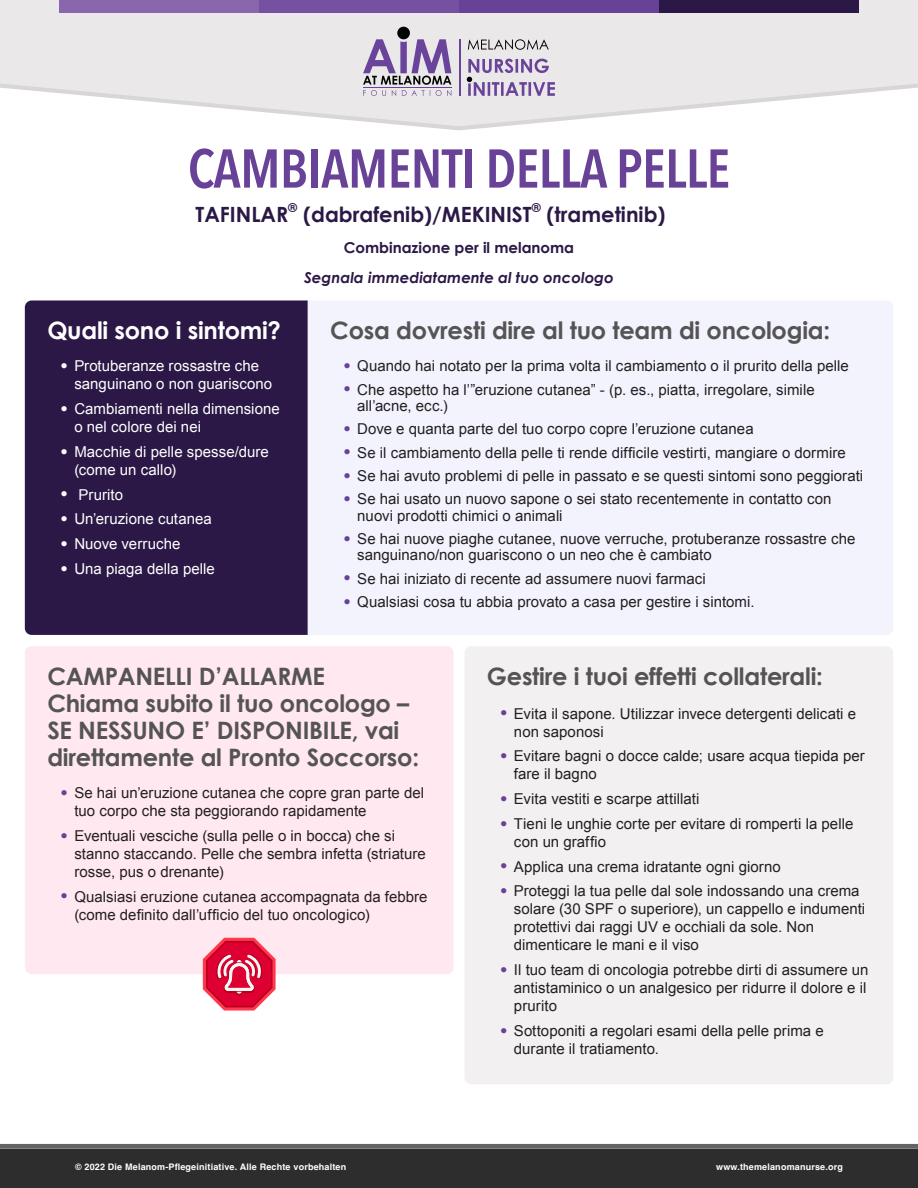
<style>
.page{position:relative;width:918px;height:1188px;background:#fff}
.page>*{position:absolute;margin:0;border:0;box-sizing:border-box;transform-origin:0 0}
.Heading_1{font:600 54px "Avenir Next Condensed";letter-spacing:-.01em;color:#684297}
.t1{font:700 24px/27px "Century Gothic";letter-spacing:-.01em;color:#555455}
.t2{font:700 24px "Century Gothic";letter-spacing:-.01em;color:#fff}
.t3{font:700 21px "Century Gothic";color:#2b1846}
.t4{font:15px/18px "Arial";color:#231f20}
.t5{font:15px/18px "Arial";letter-spacing:.005em;color:#fff}
.Heading_1_Sub_2{font:italic 700 15px "Century Gothic";color:#2b1846}
.Heading_1_Sub_2-2{font:700 15px "Century Gothic";color:#2b1846}
.t6{font:700 12.3px "Century Gothic";color:#2b1846}
.t7{font:700 9px "Helvetica";letter-spacing:.02em;color:#fff}
</style>
<div class="page">
<svg style="left:415px;top:126px;width:88px;height:4px"></svg>
<svg style="left:0;top:0;width:918px;height:126px;fill:#eae8e8"></svg>
<div style="left:59px;top:0;width:200px;height:14px;background:#8a66ac"></div>
<div style="left:259px;top:0;width:200px;height:14px;background:#7651a1"></div>
<div style="left:659px;top:0;width:200px;height:14px;background:#2b1846"></div>
<div style="left:459px;top:0;width:200px;height:14px;background:#684297"></div>
<svg style="left:363px;top:39px;width:88px;height:57px;background:#b1a3bf"></svg>
<div style="left:397px;top:27px;width:13px;height:12px;background:#040503;border-radius:50%"></div>
<hr style="left:459px;top:39px;width:1px;height:57px;background:#6a449b">
<svg style="left:468px;top:39px;width:81px;height:11px"></svg>
<svg style="left:467px;top:59px;width:88px;height:37px;background:#bcaecc"></svg>
<div style="left:0;top:1149px;width:918px;height:39px;background:#2e2d2e"></div>
<svg style="left:0;top:1144px;width:918px;height:5px;background:#6a6969"></svg>
<div style="left:464px;top:646px;width:429px;height:438px;background:#f3f0f1;border-radius:7px"></div>
<div style="left:25px;top:300px;width:283px;height:335px;background:#2b1846"></div>
<div style="left:308px;top:301px;width:585px;height:334px;background:#f3f3fd"></div>
<div style="left:25px;top:646px;width:429px;height:328px;background:#ffe8ef;border-radius:7px"></div>
<svg style="left:203px;top:938px;width:73px;height:73px"></svg>
<svg style="left:345px;top:363px;width:5px;height:6px"></svg>
<svg style="left:345px;top:386px;width:5px;height:6px"></svg>
<svg style="left:345px;top:426px;width:5px;height:6px"></svg>
<svg style="left:345px;top:449px;width:5px;height:6px"></svg>
<svg style="left:345px;top:473px;width:5px;height:5px"></svg>
<svg style="left:345px;top:496px;width:5px;height:5px"></svg>
<svg style="left:345px;top:536px;width:5px;height:5px"></svg>
<svg style="left:345px;top:575px;width:5px;height:6px"></svg>
<svg style="left:345px;top:599px;width:5px;height:5px"></svg>
<svg style="left:62px;top:363px;width:5px;height:6px"></svg>
<svg style="left:62px;top:406px;width:5px;height:5px"></svg>
<svg style="left:62px;top:449px;width:5px;height:5px"></svg>
<svg style="left:62px;top:491px;width:5px;height:6px"></svg>
<svg style="left:62px;top:516px;width:5px;height:6px"></svg>
<svg style="left:62px;top:541px;width:5px;height:5px"></svg>
<svg style="left:62px;top:566px;width:5px;height:5px"></svg>
<p class="Heading_1" style="left:188px;top:122px;width:544px">CAMBIAMENTI DELLA PELLE</p>
<p class="t3" style="left:196px;top:198px;width:94px">TAFINLAR</p>
<p class="t6" style="left:288px;top:198px;width:11px">®</p>
<p class="t3" style="left:303px;top:198px;width:230px">(dabrafenib)/MEKINIST</p>
<p class="t6" style="left:532px;top:198px;width:11px">®</p>
<p class="t3" style="left:547px;top:198px;width:120px">(trametinib)</p>
<p class="t2" style="left:47px;top:313px;width:235px">Quali sono i sintomi?</p>
<p class="t5" style="left:74px;top:357px;width:199px">Protuberanze rossastre che sanguinano o non guariscono</p>
<p class="t5" style="left:74px;top:400px;width:207px">Cambiamenti nella dimensione o nel colore dei nei</p>
<p class="t5" style="left:74px;top:443px;width:196px">Macchie di pelle spesse/dure (come un callo)</p>
<p class="t5" style="left:79px;top:486px;width:46px">Prurito</p>
<p class="t5" style="left:74px;top:510px;width:139px">Un’eruzione cutanea</p>
<p class="t5" style="left:74px;top:535px;width:108px">Nuove verruche</p>
<p class="t5" style="left:74px;top:560px;width:142px">Una piaga della pelle</p>
<p class="Heading_1_Sub_2-2" style="left:344px;top:236px;width:232px">Combinazione per il melanoma</p>
<p class="Heading_1_Sub_2" style="left:304px;top:268px;width:311px">Segnala immediatamente al tuo oncologo</p>
<p class="t1" style="left:330px;top:316px;width:501px">Cosa dovresti dire al tuo team di oncologia:</p>
<p class="t4" style="left:357px;top:357px;width:493px">Quando hai notato per la prima volta il cambiamento o il prurito della pelle</p>
<p class="t4" style="left:357px;top:381px;width:459px;line-height:16.5px">Che aspetto ha l’”eruzione cutanea” - (p. es., piatta, irregolare, simile all’acne, ecc.)</p>
<p class="t4" style="left:357px;top:420px;width:398px">Dove e quanta parte del tuo corpo copre l’eruzione cutanea</p>
<p class="t4" style="left:357px;top:444px;width:490px">Se il cambiamento della pelle ti rende difficile vestirti, mangiare o dormire</p>
<p class="t4" style="left:357px;top:467px;width:507px">Se hai avuto problemi di pelle in passato e se questi sintomi sono peggiorati</p>
<p class="t4" style="left:357px;top:491px;width:476px;line-height:16.5px">Se hai usato un nuovo sapone o sei stato recentemente in contatto con nuovi prodotti chimici o animali</p>
<p class="t4" style="left:357px;top:531px;width:500px;line-height:16.5px">Se hai nuove piaghe cutanee, nuove verruche, protuberanze rossastre che sanguinano/non guariscono o un neo che è cambiato</p>
<p class="t4" style="left:357px;top:570px;width:350px">Se hai iniziato di recente ad assumere nuovi farmaci</p>
<p class="t4" style="left:357px;top:593px;width:399px">Qualsiasi cosa tu abbia provato a casa per gestire i sintomi.</p>
<p class="t1" style="left:47px;top:662px;width:373px">CAMPANELLI D’ALLARME<br>Chiama subito il tuo oncologo –<br>SE NESSUNO E’ DISPONIBILE, vai direttamente al Pronto Soccorso:</p>
<p class="t4" style="left:74px;top:784px;width:351px">Se hai un’eruzione cutanea che copre gran parte del tuo corpo che sta peggiorando rapidamente</p>
<p class="t4" style="left:74px;top:827px;width:353px">Eventuali vesciche (sulla pelle o in bocca) che si stanno staccando. Pelle che sembra infetta (striature rosse, pus o drenante)</p>
<p class="t4" style="left:74px;top:888px;width:355px">Qualsiasi eruzione cutanea accompagnata da febbre (come definito dall’ufficio del tuo oncologico)</p>
<p class="t1" style="left:487px;top:662px;width:337px">Gestire i tuoi effetti collaterali:</p>
<p class="t4" style="left:514px;top:705px;width:344px">Evita il sapone. Utilizzar invece detergenti delicati e non saponosi</p>
<p class="t4" style="left:514px;top:747px;width:352px">Evitare bagni o docce calde; usare acqua tiepida per fare il bagno</p>
<p class="t4" style="left:514px;top:790px;width:187px">Evita vestiti e scarpe attillati</p>
<p class="t4" style="left:514px;top:815px;width:341px">Tieni le unghie corte per evitare di romperti la pelle con un graffio</p>
<p class="t4" style="left:514px;top:858px;width:268px">Applica una crema idratante ogni giorno</p>
<p class="t4" style="left:514px;top:882px;width:353px">Proteggi la tua pelle dal sole indossando una crema solare (30 SPF o superiore), un cappello e indumenti protettivi dai raggi UV e occhiali da sole. Non dimenticare le mani e il viso</p>
<p class="t4" style="left:514px;top:961px;width:356px">Il tuo team di oncologia potrebbe dirti di assumere un antistaminico o un analgesico per ridurre il dolore e il prurito</p>
<p class="t4" style="left:514px;top:1022px;width:311px">Sottoponiti a regolari esami della pelle prima e durante il tratiamento.</p>
<p class="t7" style="left:75px;top:1161px;width:273px">© 2022 Die Melanom-Pflegeinitiative. Alle Rechte vorbehalten</p>
<p class="t7" style="left:716px;top:1161px;width:128px">www.themelanomanurse.org</p>
</div>
